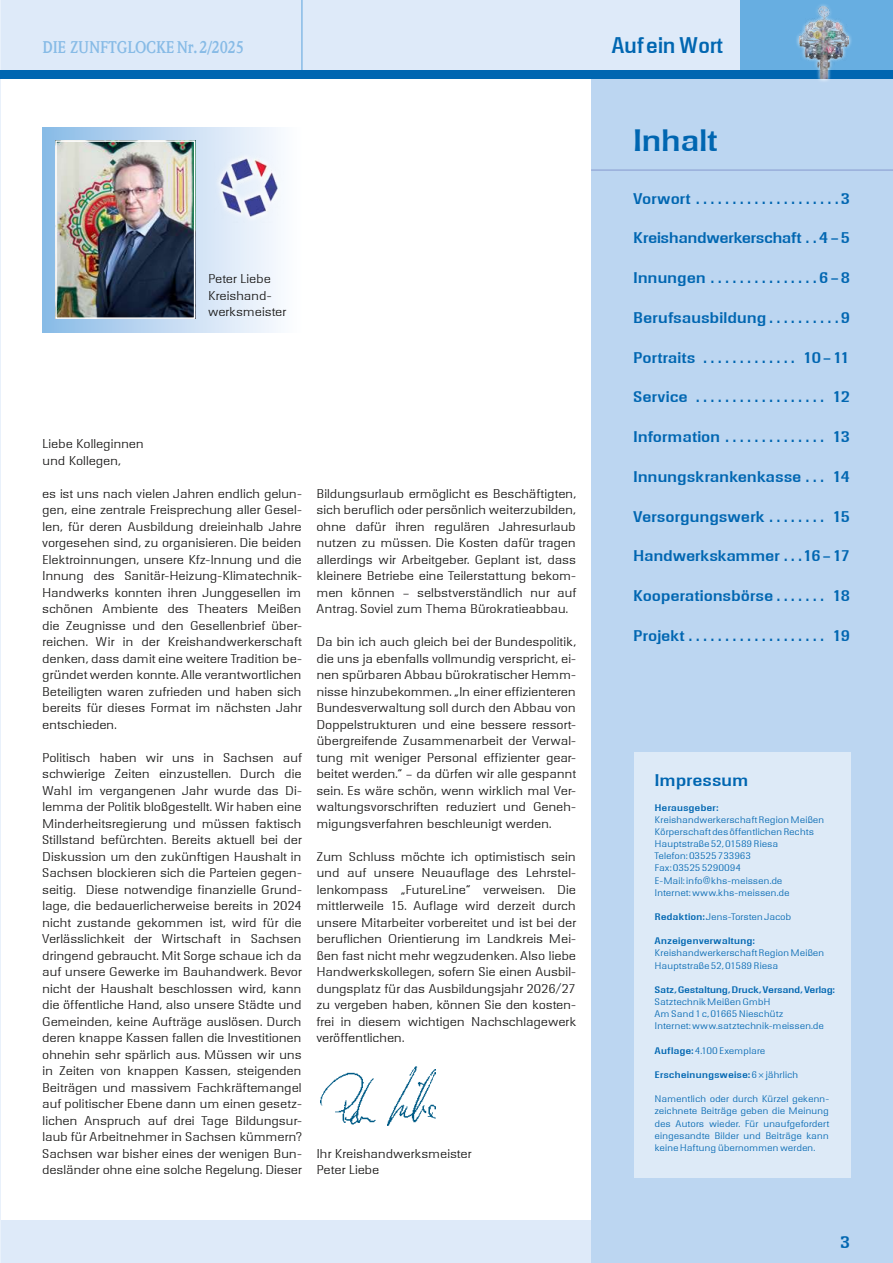
<style>
.page{position:relative;width:893px;height:1263px;background:#fff}
.page>*{position:absolute;margin:0;border:0;box-sizing:border-box;transform-origin:0 0}
.t1{font:700 33px "Walter Becker";letter-spacing:-.035em;color:#0066b1}
.t2{font:700 24.15px "Walter Becker";letter-spacing:-.015em;color:#0066b1;scale:.87 1}
.t3{font:700 18px "Walter Becker";letter-spacing:-.01em;color:#0066b1}
.t4{font:700 17.25px "Weidemann IT Cby BT";letter-spacing:-.015em;color:#87bbe6;scale:.87 1}
.t5{font:700 16.5px "Walter Becker";letter-spacing:-.015em;color:#0066b1}
.t6{font:700 16.5px "Walter Becker";letter-spacing:-.035em;color:#0066b1}
.t7{font:700 16.5px "Walter Becker";letter-spacing:.005em;color:#0066b1}
.t8{font:300 13.5px/16.5px "Walter Becker";letter-spacing:-.01em;color:#181716;text-align:justify}
.t9{font:300 10.2px/12.1px "Walter Becker";letter-spacing:.005em;color:#0066b1}
.t10{font:700 10.2px "Walter Becker";letter-spacing:.005em;color:#0066b1}
.t11{font:700 10.2px "Walter Becker";letter-spacing:-.015em;color:#0066b1}
.s1{font-weight:700}
.s2{font-weight:300}
.s3{font-family:"Frutiger LT Com";font-weight:300;font-stretch:condensed}
</style>
<div class="page">
<div style="left:0;top:0;width:893px;height:72px;background:#deeaf9"></div>
<div style="left:0;top:1220px;width:893px;height:43px;background:#deeaf9"></div>
<hr style="left:301px;top:0;width:2px;height:71px;background:#87bbe6">
<div style="left:591px;top:72px;width:302px;height:1191px;background:#bcd6f1"></div>
<hr style="left:591px;top:169px;width:302px;height:2px;background:#98adda">
<div style="left:634px;top:753px;width:216px;height:425px;background:#ddeaf7"></div>
<div style="left:43px;top:128px;width:259px;height:205px;background:linear-gradient(to right,#8abbe7,#fffeff)"></div>
<img style="left:214px;top:153px;width:69px;height:70px">
<img style="left:58px;top:143px;width:134px;height:173px">
<div style="left:55px;top:140px;width:140px;height:179px;border:2px solid #fff"></div>
<img style="left:321px;top:1067px;width:115px;height:59px">
<div style="left:740px;top:0;width:153px;height:71px;background:#67aee1"></div>
<div style="left:0;top:70px;width:893px;height:9px;background:#0066b1"></div>
<svg style="left:796px;top:4px;width:56px;height:77px"></svg>
<img style="left:799px;top:6px;width:49px;height:73px">
<p class="t4" style="left:43px;top:36px;width:233px">DIE ZUNFTGLOCKE Nr. 2/2025</p>
<p class="t8" style="left:208px;top:270px;width:79px;text-align:left">Peter Liebe<br>Kreishand&shy;werksmeister</p>
<p class="t8" style="left:43px;top:435px;width:103px">Liebe Kolleginnen und Kollegen,</p>
<p class="t8" style="left:43px;top:485px;width:261px">es ist uns nach vielen Jahren endlich gelun&shy;gen, eine zentrale Freisprechung aller Gesel&shy;len, für deren Ausbildung dreieinhalb Jahre vorgesehen sind, zu organisieren. Die beiden Elektroinnungen, unsere Kfz-Innung und die Innung des Sanitär-Heizung-Klimatechnik-Handwerks konnten ihren Junggesellen im schönen Ambiente des Theaters Meißen die Zeugnisse und den Gesellenbrief über&shy;reichen. Wir in der Kreishandwerkerschaft denken, dass damit eine weitere Tradition be&shy;gründet werden konnte. Alle verantwortlichen Beteiligten waren zufrieden und haben sich bereits für dieses Format im nächsten Jahr entschieden.</p>
<p class="t8" style="left:43px;top:749px;width:261px">Politisch haben wir uns in Sachsen auf schwierige Zeiten einzustellen. Durch die Wahl im vergangenen Jahr wurde das Di&shy;lemma der Politik bloßgestellt. Wir haben eine Minderheitsregierung und müssen faktisch Stillstand befürchten. Bereits aktuell bei der Diskussion um den zukünftigen Haushalt in Sachsen blockieren sich die Parteien gegen&shy;seitig. Diese notwendige finanzielle Grund&shy;lage, die bedauerlicherweise bereits in 2024 nicht zustande gekommen ist, wird für die Verlässlichkeit der Wirtschaft in Sachsen dringend gebraucht. Mit Sorge schaue ich da auf unsere Gewerke im Bauhandwerk. Bevor nicht der Haushalt beschlossen wird, kann die öffentliche Hand, also unsere Städte und Gemeinden, keine Aufträge auslösen. Durch deren knappe Kassen fallen die Investitionen ohnehin sehr spärlich aus. Müssen wir uns in Zeiten von knappen Kassen, steigenden Beiträgen und massivem Fachkräftemangel auf politischer Ebene dann um einen gesetz&shy;lichen Anspruch auf drei Tage Bildungsur&shy;laub für Arbeitnehmer in Sachsen kümmern?<br>Sachsen war bisher eines der wenigen Bun&shy;desländer ohne eine solche Regelung. Dieser</p>
<p class="t8" style="left:317px;top:485px;width:261px">Bildungsurlaub ermöglicht es Beschäftigten, sich beruflich oder persönlich weiterzubilden, ohne dafür ihren regulären Jahresurlaub nutzen zu müssen. Die Kosten dafür tragen allerdings wir Arbeitgeber. Geplant ist, dass kleinere Betriebe eine Teilerstattung bekom&shy;men können – selbstverständlich nur auf Antrag. Soviel zum Thema Bürokratieabbau.</p>
<p class="t8" style="left:317px;top:633px;width:261px">Da bin ich auch gleich bei der Bundespolitik, die uns ja ebenfalls vollmundig verspricht, ei&shy;nen spürbaren Abbau bürokratischer Hemm&shy;nisse hinzubekommen. „In einer effizienteren Bundesverwaltung soll durch den Abbau von Doppelstrukturen und eine bessere ressort&shy;übergreifende Zusammenarbeit der Verwal&shy;tung mit weniger Personal effizienter gear&shy;beitet werden.“ – da dürfen wir alle gespannt sein. Es wäre schön, wenn wirklich mal Ver&shy;waltungsvorschriften reduziert und Geneh&shy;migungsverfahren beschleunigt werden.</p>
<p class="t8" style="left:317px;top:848px;width:261px">Zum Schluss möchte ich optimistisch sein und auf unsere Neuauflage des Lehrstel&shy;lenkompass „FutureLine“ verweisen. Die mittlerweile 15. Auflage wird derzeit durch unsere Mitarbeiter vorbereitet und ist bei der beruflichen Orientierung im Landkreis Mei&shy;ßen fast nicht mehr wegzudenken. Also liebe Handwerkskollegen, sofern Sie einen Ausbil&shy;dungsplatz für das Ausbildungsjahr 2026/27 zu vergeben haben, können Sie den kosten&shy;frei in diesem wichtigen Nachschlagewerk veröffentlichen.</p>
<p class="t8" style="left:317px;top:1145px;width:156px">Ihr Kreishandwerksmeister<br>Peter Liebe</p>
<h2 class="t2" style="left:612px;top:32px;width:129px">Auf ein Wort</h2>
<h1 class="t1" style="left:634px;top:122px;width:85px">Inhalt</h1>
<p class="t5" style="left:634px;top:189px;width:59px">Vorwort</p>
<p class="t5" style="left:841px;top:189px;width:11px">3</p>
<p class="t6" style="left:634px;top:229px;width:218px">Kreishandwerkerschaft 4–5</p>
<p class="t5" style="left:634px;top:268px;width:74px">Innungen</p>
<p class="t5" style="left:819px;top:268px;width:32px">6–8</p>
<p class="t5" style="left:634px;top:308px;width:135px">Berufsausbildung</p>
<p class="t5" style="left:841px;top:308px;width:11px">9</p>
<p class="t7" style="left:634px;top:348px;width:64px">Portraits</p>
<p class="t5" style="left:804px;top:348px;width:48px">10–11</p>
<p class="t5" style="left:634px;top:388px;width:56px">Service</p>
<p class="t5" style="left:833px;top:388px;width:19px">12</p>
<p class="t5" style="left:634px;top:427px;width:89px">Information</p>
<p class="t5" style="left:833px;top:427px;width:19px">13</p>
<p class="t5" style="left:634px;top:467px;width:170px">Innungskrankenkasse</p>
<p class="t5" style="left:833px;top:467px;width:19px">14</p>
<p class="t5" style="left:634px;top:507px;width:133px">Versorgungswerk</p>
<p class="t5" style="left:833px;top:507px;width:19px">15</p>
<p class="t5" style="left:634px;top:547px;width:148px">Handwerkskammer</p>
<p class="t5" style="left:804px;top:547px;width:48px">16–17</p>
<p class="t5" style="left:634px;top:586px;width:142px">Kooperationsbörse</p>
<p class="t5" style="left:833px;top:586px;width:19px">18</p>
<p class="t5" style="left:634px;top:626px;width:53px">Projekt</p>
<p class="t5" style="left:833px;top:626px;width:19px">19</p>
<h3 class="t3" style="left:655px;top:770px;width:96px">Impressum</h3>
<p class="t10" style="left:655px;top:801px;width:65px">Herausgeber:</p>
<p class="t9" style="left:655px;top:813px;width:171px">Kreishandwerkerschaft Region Meißen<br>Körperschaft des öffentlichenRechts<br>Hauptstraße 52, 01589 Riesa<br>Telefon: 03525 733963<br>Fax: 03525 5290094<br>E-Mail: info@khs-meissen.de<br>Internet: www.khs-meissen.de</p>
<p class="t9" style="left:655px;top:910px;width:138px"><span class="s1">Redaktion:</span> Jens-Torsten Jacob</p>
<p class="t10" style="left:655px;top:935px;width:102px">Anzeigenverwaltung:</p>
<p class="t9" style="left:655px;top:947px;width:171px">Kreishandwerkerschaft Region Meißen<br>Hauptstraße 52, 01589 Riesa</p>
<p class="t11" style="left:655px;top:984px;width:182px">Satz, Gestaltung, Druck, Versand, Verlag:</p>
<p class="t9" style="left:655px;top:995px;width:171px">Satztechnik Meißen GmbH<br>Am Sand 1c, 01665 Nieschütz<br>Internet: www.satztechnik-meissen.de</p>
<p class="t9" style="left:655px;top:1044px;width:112px"><span class="s1">Auflage:</span> 4.100 Exemplare</p>
<p class="t10" style="left:655px;top:1069px;width:145px">Erscheinungsweise: <span class="s2">6</span><span class="s3">×</span> <span class="s2">jährlich</span></p>
<p class="t9" style="left:655px;top:1093px;width:176px;text-align:justify">Namentlich oder durch Kürzel gekenn&shy;zeichnete Beiträge geben die Meinung des Autors wieder. Für unaufgefordert eingesandte Bilder und Beiträge kann keine Haftung übernommen werden.</p>
<h3 class="t3" style="left:840px;top:1232px;width:12px">3</h3>
</div>
